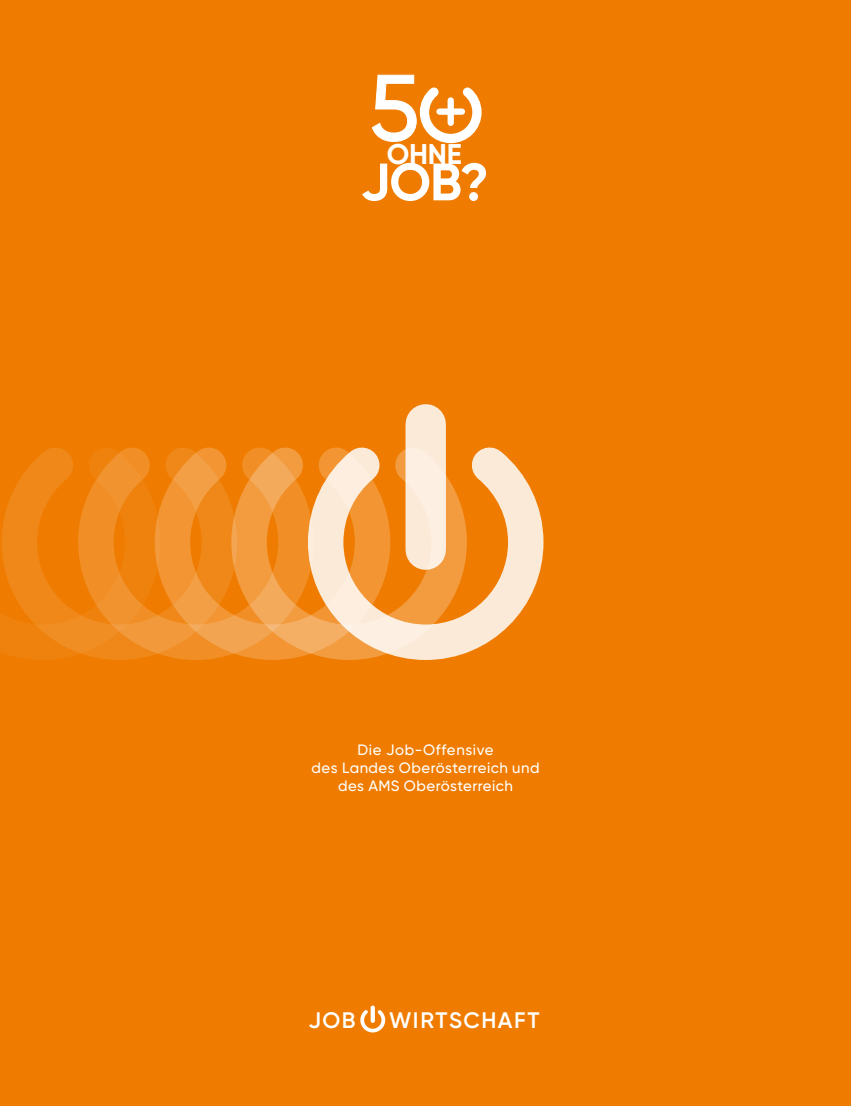
<style>
.page{position:relative;width:851px;height:1106px;background:#fff}
.page>*{position:absolute;margin:0;border:0;box-sizing:border-box;transform-origin:0 0}
.t1{font:500 93px "Gilroy";color:#fff}
.t2{font:700 52.5px "Gilroy";color:#fff}
.t3{font:700 28.5px "Gilroy";color:#fff}
.t4{font:600 22.5px "Gilroy";letter-spacing:.065em;color:#fff}
.t5{font:500 15px/18px "Gilroy";letter-spacing:.03em;color:#fff;text-align:center}
</style>
<div class="page">
<div style="left:0;top:0;width:850px;height:1106px;background:#ef7c00"></div>
<svg style="left:358px;top:1006px;width:29px;height:28px"></svg>
<div style="left:370px;top:1007px;width:5px;height:13px;background:#fff"></div>
<svg style="left:238px;top:446px;width:68px;height:215px;background:#f19837"></svg>
<svg style="left:162px;top:446px;width:76px;height:215px;background:#f19028"></svg>
<svg style="left:0;top:446px;width:162px;height:215px;background:#ef8514"></svg>
<svg style="left:306px;top:415px;width:239px;height:246px;background:#f4aa5a"></svg>
<div style="left:405px;top:424px;width:41px;height:125px;background:#fceede"></div>
<svg style="left:371px;top:74px;width:115px;height:74px;background:#f29632"></svg>
<div style="left:447px;top:100px;width:7px;height:23px;background:#fff"></div>
<div style="left:439px;top:108px;width:23px;height:7px;background:#fff"></div>
<h1 class="t1" style="left:369px;top:51px;width:52px">5</h1>
<h3 class="t3" style="left:387px;top:136px;width:76px">OHNE</h3>
<h2 class="t2" style="left:360px;top:149px;width:130px">JOB?</h2>
<p class="t5" style="left:311px;top:741px;width:230px">Die Job-Offensive<br>des Landes Oberösterreich und des AMS Oberösterreich</p>
<h3 class="t4" style="left:308px;top:1006px;width:48px">JOB</h3>
<h3 class="t4" style="left:389px;top:1006px;width:152px">WIRTSCHAFT</h3>
</div>
